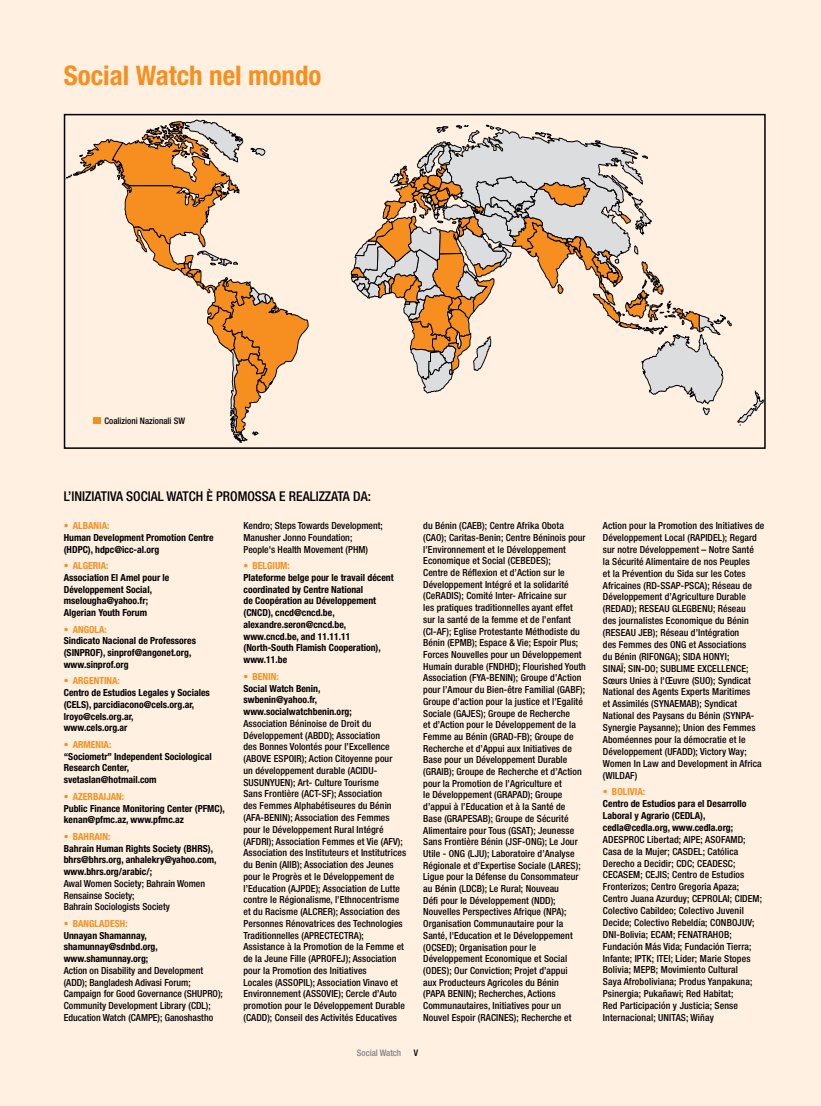
<style>
.page{position:relative;width:821px;height:1106px;background:#fff}
.page>*{position:absolute;margin:0;border:0;box-sizing:border-box;transform-origin:0 0}
.t1{font:700 condensed 27px "Helvetica Neue";color:#f78f1e}
.t2{font:500 condensed 13.5px "Helvetica Neue";color:#000}
.t3{font:500 condensed 9.75px/11.7px "Helvetica Neue";letter-spacing:.01em;color:#000}
.t4{font:700 condensed 9.75px/11.7px "Helvetica Neue";color:#000}
.t5{font:700 condensed 9.75px "Helvetica Neue";color:#f78f1e}
.t6{font:500 condensed 9px "Helvetica Neue";color:#000}
.t7{font:500 condensed 9px "Helvetica Neue";color:#808285}
</style>
<div class="page">
<div style="left:1px;top:0;width:820px;height:1106px;background:#fff0e1"></div>
<svg style="left:67px;top:120px;width:241px;height:322px"></svg>
<svg style="left:737px;top:391px;width:25px;height:35px"></svg>
<svg style="left:351px;top:125px;width:380px;height:290px"></svg>
<div style="left:64px;top:114px;width:701px;height:335px;border:2px solid #000"></div>
<div style="left:94px;top:417px;width:7px;height:7px;background:#f78f1e"></div>
<h1 class="t1" style="left:64px;top:59px;width:259px">Social Watch nel mondo</h1>
<p class="t6" style="left:105px;top:415px;width:82px">Coalizioni Nazionali SW</p>
<h2 class="t2" style="left:64px;top:488px;width:309px">L’INIZIATIVA SOCIAL WATCH È PROMOSSA E REALIZZATA DA:</h2>
<p class="t5" style="left:64px;top:519px;width:47px">• AlBANIA:</p>
<p class="t4" style="left:64px;top:531px;width:151px">Human Development Promotion Centre (HDPC), hdpc@icc-al.org</p>
<p class="t5" style="left:64px;top:560px;width:46px">• Algeria:</p>
<p class="t4" style="left:64px;top:571px;width:107px">Association El Amel pour le<br>Développement Social, mselougha@yahoo.fr;<br>Algerian Youth Forum</p>
<p class="t5" style="left:64px;top:623px;width:21px">• Angola</p>
<p class="t5" style="left:105px;top:623px;width:4px">:</p>
<p class="t4" style="left:64px;top:635px;width:134px">Sindicato Nacional de Professores (SINPROF), sinprof@angonet.org, www.sinprof.org</p>
<p class="t5" style="left:64px;top:675px;width:36px">• Argentina</p>
<p class="t5" style="left:118px;top:675px;width:4px">:</p>
<p class="t4" style="left:64px;top:686px;width:148px">Centro de Estudios Legales y Sociales (CELS), parcidiacono@cels.org.ar, lroyo@cels.org.ar,<br>www.cels.org.ar</p>
<p class="t5" style="left:64px;top:738px;width:49px">• Armenia:</p>
<p class="t4" style="left:64px;top:750px;width:149px">“Sociometr” Independent Sociological<br>Research Center, svetaslan@hotmail.com</p>
<p class="t5" style="left:64px;top:790px;width:30px">• Azerbai</p>
<p class="t5" style="left:106px;top:790px;width:19px">jan :</p>
<p class="t4" style="left:64px;top:802px;width:163px">Public Finance Monitoring Center (PFMC), kenan@pfmc.az, www.pfmc.az</p>
<p class="t5" style="left:64px;top:830px;width:21px">• Bahrain</p>
<p class="t5" style="left:108px;top:830px;width:4px">:</p>
<p class="t4" style="left:64px;top:842px;width:154px">Bahrain Human Rights Society (BHRS), bhrs@bhrs.org, anhalekry@yahoo.com, www.bhrs.org/arabic/;</p>
<p class="t3" style="left:64px;top:877px;width:143px">Awal Women Society; Bahrain Women<br>Rensainse Society;<br>Bahrain Sociologists Society</p>
<p class="t5" style="left:64px;top:917px;width:21px">• Banglad</p>
<p class="t5" style="left:110px;top:917px;width:19px">esh :</p>
<p class="t4" style="left:64px;top:929px;width:96px">Unnayan Shamannay, shamunnay@sdnbd.org, www.shamunnay.org;</p>
<p class="t3" style="left:64px;top:964px;width:161px">Action on Disability and Development (ADD); Bangladesh Adivasi Forum; Campaign for Good Governance (SHUPRO); Community Development Library (CDL); Education Watch (CAMPE); Ganoshastho</p>
<p class="t3" style="left:243px;top:519px;width:141px">Kendro; Steps Towards Development;<br>Manusher Jonno Foundation;<br>People's Health Movement (PHM)</p>
<p class="t5" style="left:243px;top:560px;width:25px">• Belgiu</p>
<p class="t5" style="left:280px;top:560px;width:11px">m:</p>
<p class="t4" style="left:243px;top:571px;width:152px">Plateforme belge pour le travail décent coordinated by Centre National<br>de Coopération au Développement (CNCD), cncd@cncd.be, alexandre.seron@cncd.be, www.cncd.be, and 11.11.11 (North-South Flamish Cooperation), www.11.be</p>
<p class="t5" style="left:243px;top:670px;width:37px">• Benin:</p>
<p class="t4" style="left:243px;top:682px;width:110px">Social Watch Benin, swbenin@yahoo.fr, www.socialwatchbenin.org;</p>
<p class="t3" style="left:243px;top:717px;width:164px">Association Béninoise de Droit du Développement (ABDD); Association<br>des Bonnes Volontés pour l’Excellence (ABOVE ESPOIR); Action Citoyenne pour<br>un développement durable (ACIDU-SUSUNYUEN); Art- Culture Tourisme<br>Sans Frontière (ACT-SF); Association<br>des Femmes Alphabétiseures du Bénin (AFA-BENIN); Association des Femmes pour le Développement Rural Intégré (AFDRI); Association Femmes et Vie (AFV); Association des Instituteurs et Institutrices du Benin (AIIB); Association des Jeunes pour le Progrès et le Développement de l’Education (AJPDE); Association de Lutte contre le Régionalisme, l’Ethnocentrisme et du Racisme (ALCRER); Association des Personnes Rénovatrices des Technologies Traditionnelles (APRECTECTRA); Assistance à la Promotion de la Femme et de la Jeune Fille (APROFEJ); Association pour la Promotion des Initiatives<br>Locales (ASSOPIL); Association Vinavo et Environnement (ASSOVIE); Cercle d’Auto promotion pour le Développement Durable (CADD); Conseil des Activités Educatives</p>
<p class="t3" style="left:423px;top:520px;width:164px">du Bénin (CAEB); Centre Afrika Obota (CAO); Caritas-Benin; Centre Béninois pour l’Environnement et le Développement Economique et Social (CEBEDES);<br>Centre de Réflexion et d’Action sur le Développement Intégré et la solidarité (CeRADIS); Comité Inter- Africaine sur<br>les pratiques traditionnelles ayant effet sur la santé de la femme et de l’enfant (CI-AF); Eglise Protestante Méthodiste du Bénin (EPMB); Espace &amp; Vie; Espoir Plus; Forces Nouvelles pour un Développement Humain durable (FNDHD); Flourished Youth Association (FYA-BENIN); Groupe d’Action pour l’Amour du Bien-être Familial (GABF); Groupe d’action pour la justice et l’Egalité Sociale (GAJES); Groupe de Recherche<br>et d’Action pour le Développement de la Femme au Bénin (GRAD-FB); Groupe de Recherche et d’Appui aux Initiatives de Base pour un Développement Durable (GRAIB); Groupe de Recherche et d’Action pour la Promotion de l’Agriculture et<br>le Développement (GRAPAD); Groupe d’appui à l’Education et à la Santé de Base (GRAPESAB); Groupe de Sécurité Alimentaire pour Tous (GSAT); Jeunesse Sans Frontière Bénin (JSF-ONG); Le Jour Utile - ONG (LJU); Laboratoire d’Analyse Régionale et d’Expertise Sociale (LARES); Ligue pour la Défense du Consommateur au Bénin (LDCB); Le Rural; Nouveau<br>Défi pour le Développement (NDD); Nouvelles Perspectives Afrique (NPA); Organisation Communautaire pour la Santé, l'Education et le Développement (OCSED); Organisation pour le Développement Economique et Social (ODES); Our Conviction; Projet d’appui<br>aux Producteurs Agricoles du Bénin<br>(PAPA BENIN); Recherches, Actions Communautaires, Initiatives pour un Nouvel Espoir (RACINES); Recherche et</p>
<p class="t3" style="left:603px;top:519px;width:163px">Action pour la Promotion des Initiatives de Développement Local (RAPIDEL); Regard sur notre Développement – Notre Santé<br>la Sécurité Alimentaire de nos Peuples<br>et la Prévention du Sida sur les Cotes Africaines (RD-SSAP-PSCA); Réseau de Développement d’Agriculture Durable (REDAD); RESEAU GLEGBENU; Réseau<br>des journalistes Economique du Bénin (RESEAU JEB); Réseau d’Intégration<br>des Femmes des ONG et Associations<br>du Bénin (RIFONGA); SIDA HONYI;<br>SINAÏ; SIN-DO; SUBLIME EXCELLENCE; Sœurs Unies à l'Œuvre (SUO); Syndicat National des Agents Experts Maritimes<br>et Assimilés (SYNAEMAB); Syndicat National des Paysans du Bénin (SYNPA-Synergie Paysanne); Union des Femmes Aboméennes pour la démocratie et le Développement (UFADD); Victory Way; Women In Law and Development in Africa (WILDAF)</p>
<p class="t5" style="left:603px;top:786px;width:44px">• Bolivia:</p>
<p class="t4" style="left:603px;top:797px;width:145px">Centro de Estudios para el Desarrollo<br>Laboral y Agrario (CEDLA), cedla@cedla.org, www.cedla.org;</p>
<p class="t3" style="left:603px;top:833px;width:161px">ADESPROC Libertad; AIPE; ASOFAMD; Casa de la Mujer; CASDEL; Católica Derecho a Decidir; CDC; CEADESC; CECASEM; CEJIS; Centro de Estudios Fronterizos; Centro Gregoria Apaza; Centro Juana Azurduy; CEPROLAI; CIDEM; Colectivo Cabildeo; Colectivo Juvenil Decide; Colectivo Rebeldía; CONBOJUV; DNI-Bolivia; ECAM; FENATRAHOB; Fundación Más Vida; Fundación Tierra; Infante; IPTK; ITEI; Líder; Marie Stopes Bolivia; MEPB; Movimiento Cultural<br>Saya Afroboliviana; Produs Yanpakuna; Psinergia; Pukañawi; Red Habitat;<br>Red Participación y Justicia; Sense Internacional; UNITAS; Wiñay</p>
<p class="t7" style="left:357px;top:1047px;width:46px">Social Watch</p>
<p class="t6" style="left:414px;top:1047px;width:6px">V</p>
</div>
